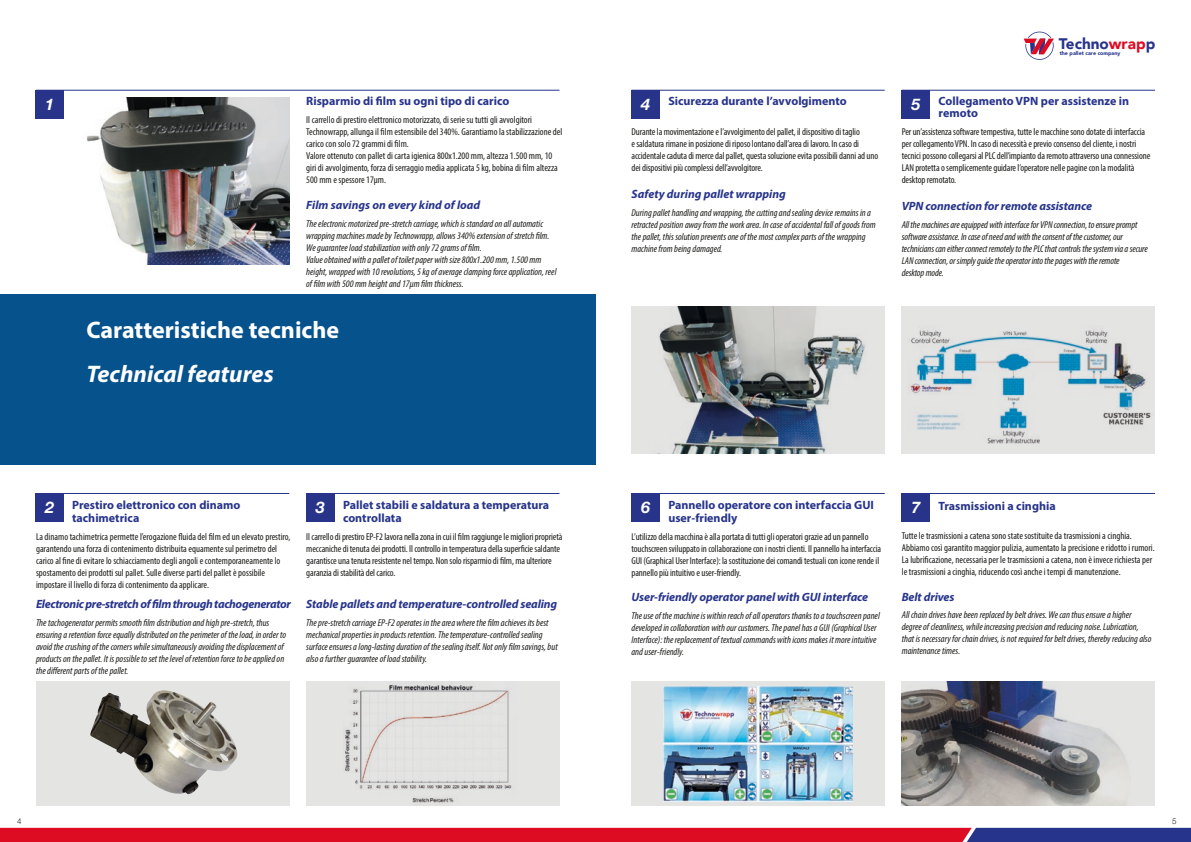
<style>
.page{position:relative;width:1191px;height:842px;background:#fff}
.page>*{position:absolute;margin:0;border:0;box-sizing:border-box;transform-origin:0 0}
.t1{font:700 24px "Myriad Pro";color:#fff}
.t2{font:italic 700 24px "Myriad Pro";color:#fff}
.t3{font:italic 700 16px "Helvetica Neue";color:#fff}
.t4{font:900 15.3px "Avenir";color:#27348b}
.t5{font:700 12px/13px "Myriad Pro";color:#27348b}
.t6{font:italic 700 12px "Myriad Pro";letter-spacing:-.01em;color:#27348b}
.t7{font:italic 700 12px "Myriad Pro";letter-spacing:-.03em;color:#27348b}
.t8{font:condensed 10px/12px "Myriad Pro";letter-spacing:-.01em;color:#1d1d1b}
.t9{font:italic condensed 10px/12px "Myriad Pro";color:#1d1d1b}
.t10{font:300 8px "Helvetica Neue";color:#1d1d1b}
.t11{font:900 5.3px "Avenir";color:#27348b}
.s1{color:#dd0c23}
</style>
<div class="page">
<svg style="left:1023px;top:32px;width:31px;height:28px"></svg>
<svg style="left:0;top:828px;width:1191px;height:14px;background:#bb1436"></svg>
<div style="left:0;top:295px;width:595px;height:170px;background:#06528c"></div>
<img style="left:36px;top:97px;width:253px;height:167px">
<div style="left:901px;top:306px;width:254px;height:148px;background:#e4e4e3"></div>
<img style="left:910px;top:330px;width:241px;height:114px">
<div style="left:631px;top:682px;width:253px;height:124px;background:#e4e4e3"></div>
<img style="left:664px;top:686px;width:188px;height:115px">
<div style="left:631px;top:306px;width:253px;height:148px;background:#e4e4e3"></div>
<img style="left:657px;top:306px;width:208px;height:148px">
<div style="left:901px;top:682px;width:254px;height:124px;background:#e4e4e3"></div>
<img style="left:901px;top:682px;width:226px;height:124px">
<hr style="left:631px;top:493px;width:253px;height:1px;background:#27348b">
<hr style="left:306px;top:493px;width:253px;height:1px;background:#27348b">
<hr style="left:36px;top:493px;width:253px;height:1px;background:#27348b">
<hr style="left:631px;top:90px;width:253px;height:1px;background:#27348b">
<hr style="left:36px;top:90px;width:523px;height:1px;background:#27348b">
<hr style="left:901px;top:493px;width:254px;height:1px;background:#27348b">
<hr style="left:901px;top:90px;width:254px;height:1px;background:#27348b">
<div style="left:36px;top:682px;width:253px;height:124px;background:#e4e4e3"></div>
<img style="left:90px;top:690px;width:147px;height:104px">
<div style="left:35px;top:493px;width:29px;height:29px;background:#273489"></div>
<div style="left:631px;top:493px;width:29px;height:29px;background:#273489"></div>
<div style="left:306px;top:493px;width:28px;height:29px;background:#273489"></div>
<div style="left:35px;top:90px;width:29px;height:28px;background:#273489"></div>
<div style="left:631px;top:90px;width:29px;height:28px;background:#273489"></div>
<div style="left:901px;top:90px;width:29px;height:28px;background:#273489"></div>
<div style="left:306px;top:682px;width:253px;height:124px;background:#e4e4e3"></div>
<img style="left:345px;top:685px;width:167px;height:118px">
<div style="left:901px;top:493px;width:29px;height:29px;background:#273489"></div>
<h3 class="t4" style="left:1058px;top:31px;width:98px">Techno<span class="s1">wrap</span>p</h3>
<p class="t11" style="left:1059px;top:49px;width:62px">the pallet care company</p>
<p class="t5" style="left:306px;top:94px;width:205px">Risparmio di film su ogni tipo di carico</p>
<p class="t8" style="left:306px;top:113px;width:258px">Il carrello di prestiro elettronico motorizzato, di serie su tutti gli avvolgitori Technowrapp, allunga il film estensibile del 340%. Garantiamo la stabilizzazione del carico con solo 72 grammi di film.<br>Valore ottenuto con pallet di carta igienica 800x1.200 mm, altezza 1.500 mm, 10 giri di avvolgimento, forza di serraggio media applicata 5 kg, bobina di film altezza 500 mm e spessore 17µm.</p>
<p class="t6" style="left:306px;top:197px;width:176px">Film savings on every kind of load</p>
<p class="t9" style="left:306px;top:218px;width:252px">The electronic motorized pre-stretch carriage, which is standard on all automatic wrapping machines made by Technowrapp, allows 340% extension of stretch film.<br>We guarantee load stabilization with only 72 grams of film.<br>Value obtained with a pallet of toilet paper with size 800x1.200 mm, 1.500 mm height, wrapped with 10 revolutions, 5 kg of average clamping force application, reel of film with 500 mm height and 17µm film thickness.</p>
<p class="t5" style="left:668px;top:94px;width:180px">Sicurezza durante l’avvolgimento</p>
<p class="t8" style="left:631px;top:126px;width:248px">Durante la movimentazione e l’avvolgimento del pallet, il dispositivo di taglio<br>e saldatura rimane in posizione di riposo lontano dall’area di lavoro. In caso di accidentale caduta di merce dal pallet, questa soluzione evita possibili danni ad uno dei dispositivi più complessi dell’avvolgitore.</p>
<p class="t6" style="left:631px;top:186px;width:156px">Safety during pallet wrapping</p>
<p class="t9" style="left:631px;top:206px;width:246px">During pallet handling and wrapping, the cutting and sealing device remains in a retracted position away from the work area. In case of accidental fall of goods from the pallet, this solution prevents one of the most complex parts of the wrapping machine from being damaged.</p>
<p class="t5" style="left:938px;top:95px;width:192px;line-height:12px">Collegamento VPN per assistenze in remoto</p>
<p class="t8" style="left:901px;top:126px;width:250px">Per un’assistenza software tempestiva, tutte le macchine sono dotate di interfaccia per collegamento VPN. In caso di necessità e previo consenso del cliente, i nostri tecnici possono collegarsi al PLC dell’impianto da remoto attraverso una connessione LAN protetta o semplicemente guidare l’operatore nelle pagine con la modalità desktop remotato.</p>
<p class="t6" style="left:901px;top:198px;width:192px">VPN connection for remote assistance</p>
<p class="t9" style="left:901px;top:218px;width:248px">All the machines are equipped with interface for VPN connection, to ensure prompt software assistance. In case of need and with the consent of the customer, our technicians can either connect remotely to the PLC that controls the system via a secure LAN connection, or simply guide the operator into the pages with the remote<br>desktop mode.</p>
<h2 class="t3" style="left:45px;top:94px;width:10px">1</h2>
<h2 class="t3" style="left:641px;top:94px;width:10px">4</h2>
<h2 class="t3" style="left:911px;top:94px;width:10px">5</h2>
<h1 class="t1" style="left:87px;top:315px;width:254px">Caratteristiche tecniche</h1>
<h1 class="t2" style="left:87px;top:359px;width:189px">Technical features</h1>
<p class="t5" style="left:343px;top:498px;width:208px">Pallet stabili e saldatura a temperatura controllata</p>
<p class="t8" style="left:306px;top:530px;width:258px">Il carrello di prestiro EP-F2 lavora nella zona in cui il film raggiunge le migliori proprietà meccaniche di tenuta dei prodotti. Il controllo in temperatura della superficie saldante garantisce una tenuta resistente nel tempo. Non solo risparmio di film, ma ulteriore garanzia di stabilità del carico.</p>
<p class="t6" style="left:306px;top:596px;width:252px">Stable pallets and temperature-controlled sealing</p>
<p class="t9" style="left:306px;top:617px;width:253px">The pre-stretch carriage EP-F2 operates in the area where the film achieves its best mechanical properties in products retention. The temperature-controlled sealing surface ensures a long-lasting duration of the sealing itself. Not only film savings, but also a further guarantee of load stability.</p>
<p class="t5" style="left:72px;top:498px;width:170px">Prestiro elettronico con dinamo tachimetrica</p>
<p class="t8" style="left:36px;top:530px;width:256px">La dinamo tachimetrica permette l’erogazione fluida del film ed un elevato prestiro, garantendo una forza di contenimento distribuita equamente sul perimetro del carico al fine di evitare lo schiacciamento degli angoli e contemporaneamente lo spostamento dei prodotti sul pallet. Sulle diverse parti del pallet è possibile impostare il livello di forza di contenimento da applicare.</p>
<p class="t7" style="left:36px;top:596px;width:256px">Electronic pre-stretch of film through tachogenerator</p>
<p class="t9" style="left:36px;top:617px;width:251px">The tachogenerator permits smooth film distribution and high pre-stretch, thus ensuring a retention force equally distributed on the perimeter of the load, in order to avoid the crushing of the corners while simultaneously avoiding the displacement of products on the pallet. It is possible to set the level of retention force to be applied on the different parts of the pallet.</p>
<p class="t5" style="left:668px;top:498px;width:207px">Pannello operatore con interfaccia GUI user-friendly</p>
<p class="t8" style="left:631px;top:531px;width:251px">L’utilizzo della macchina è alla portata di tutti gli operatori grazie ad un pannello touchscreen sviluppato in collaborazione con i nostri clienti. Il pannello ha interfaccia GUI (Graphical User Interface): la sostituzione dei comandi testuali con icone rende il pannello più intuitivo e user-friendly.</p>
<p class="t6" style="left:631px;top:589px;width:238px">User-friendly operator panel with GUI interface</p>
<p class="t9" style="left:631px;top:610px;width:250px">The use of the machine is within reach of all operators thanks to a touchscreen panel developed in collaboration with our customers. The panel has a GUI (Graphical User Interface): the replacement of textual commands with icons makes it more intuitive and user-friendly.</p>
<h2 class="t3" style="left:45px;top:497px;width:10px">2</h2>
<h2 class="t3" style="left:316px;top:497px;width:10px">3</h2>
<h2 class="t3" style="left:641px;top:497px;width:10px">6</h2>
<p class="t5" style="left:938px;top:499px;width:119px">Trasmissioni a cinghia</p>
<p class="t8" style="left:901px;top:529px;width:254px">Tutte le trasmissioni a catena sono state sostituite da trasmissioni a cinghia.<br>Abbiamo così garantito maggior pulizia, aumentato la precisione e ridotto i rumori.<br>La lubrificazione, necessaria per le trasmissioni a catena, non è invece richiesta per le trasmissioni a cinghia, riducendo così anche i tempi di manutenzione.</p>
<p class="t6" style="left:901px;top:589px;width:54px">Belt drives</p>
<p class="t9" style="left:901px;top:609px;width:251px">All chain drives have been replaced by belt drives. We can thus ensure a higher degree of cleanliness, while increasing precision and reducing noise. Lubrication, that is necessary for chain drives, is not required for belt drives, thereby reducing also maintenance times.</p>
<h2 class="t3" style="left:911px;top:497px;width:10px">7</h2>
<p class="t10" style="left:17px;top:816px;width:6px">4</p>
<p class="t10" style="left:1172px;top:816px;width:6px">5</p>
</div>
